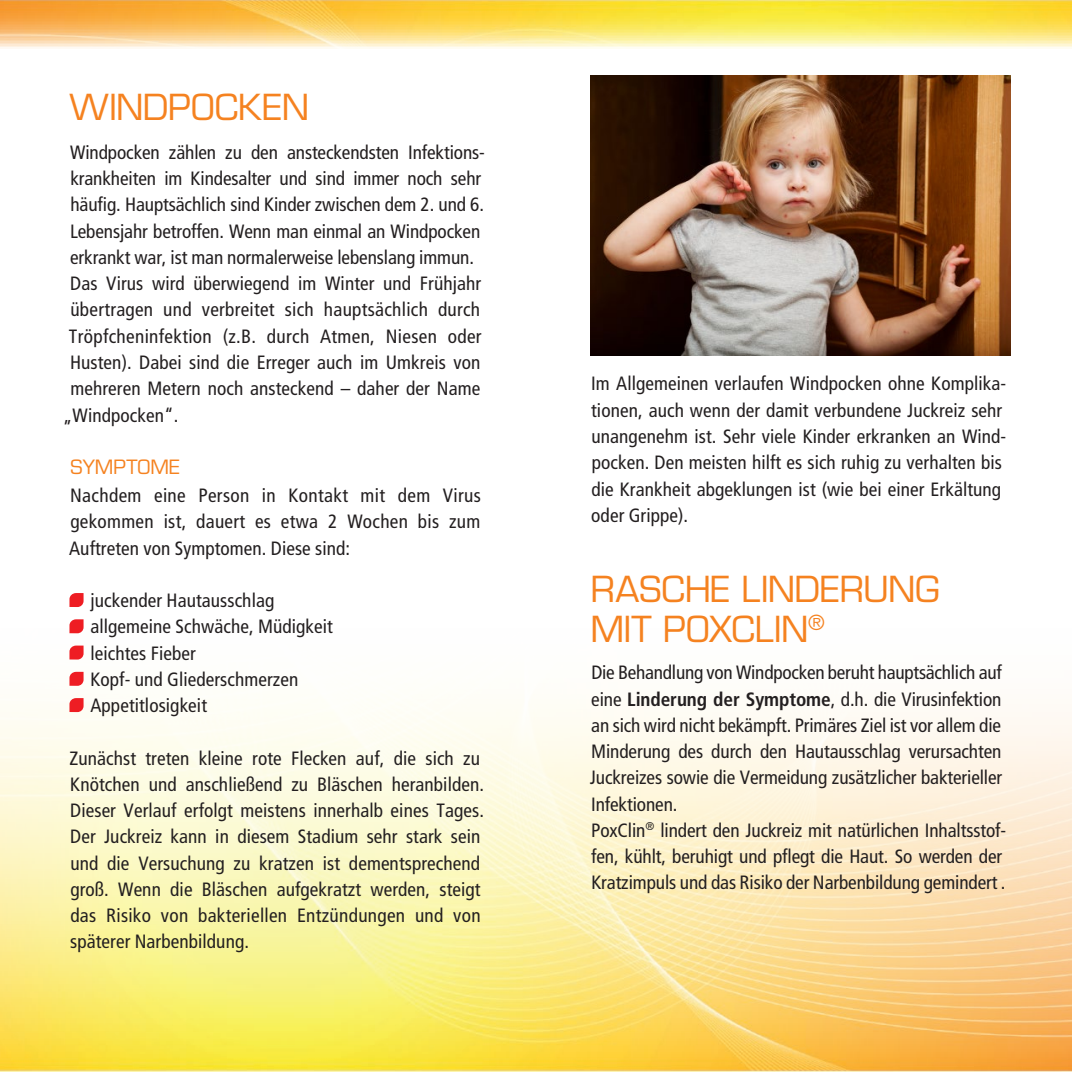
<style>
.page{position:relative;width:1072px;height:1072px;background:#fff}
.page>*{position:absolute;margin:0;border:0;box-sizing:border-box;transform-origin:0 0}
.t1{font:35px/40.2px "Eurostile LT";letter-spacing:-.01em;color:#f58220}
.t2{font:condensed 19.25px/26.2px "Frutiger LT";letter-spacing:.005em;color:#231f20}
.t3{font:19.25px "Eurostile LT";letter-spacing:.005em;color:#f58220}
.s1{font-weight:700}
</style>
<div class="page">
<img style="left:0;top:0;width:1071px;height:356px">
<img style="left:0;top:633px;width:1071px;height:438px">
<svg style="left:69px;top:593px;width:15px;height:14px"></svg>
<svg style="left:69px;top:619px;width:15px;height:14px"></svg>
<svg style="left:69px;top:645px;width:15px;height:14px"></svg>
<svg style="left:69px;top:672px;width:15px;height:13px"></svg>
<svg style="left:69px;top:698px;width:15px;height:14px"></svg>
<img style="left:590px;top:76px;width:420px;height:280px">
<h1 class="t1" style="left:69px;top:87px;width:241px">WINDPOCKEN</h1>
<p class="t2" style="left:70px;top:139px;width:416px">Windpocken zählen zu den ansteckendsten Infektions-</p>
<p class="t2" style="left:70px;top:165px;width:412px">krankheiten im Kindesalter und sind immer noch sehr</p>
<p class="t2" style="left:70px;top:192px;width:415px">häufig. Hauptsächlich sind Kinder zwischen dem 2. und 6.</p>
<p class="t2" style="left:70px;top:218px;width:412px">Lebensjahr betroffen. Wenn man einmal an Windpocken</p>
<p class="t2" style="left:70px;top:244px;width:405px">erkrankt war, ist man normalerweise lebenslang immun.</p>
<p class="t2" style="left:70px;top:270px;width:412px">Das Virus wird überwiegend im Winter und Frühjahr</p>
<p class="t2" style="left:70px;top:297px;width:411px">übertragen und verbreitet sich hauptsächlich durch</p>
<p class="t2" style="left:69px;top:323px;width:414px">Tröpfcheninfektion (z.B. durch Atmen, Niesen oder</p>
<p class="t2" style="left:70px;top:349px;width:412px">Husten). Dabei sind die Erreger auch im Umkreis von</p>
<p class="t2" style="left:70px;top:375px;width:411px">mehreren Metern noch ansteckend – daher der Name</p>
<p class="t2" style="left:63px;top:402px;width:117px">„Windpocken“.</p>
<p class="t3" style="left:70px;top:455px;width:111px">SYMPTOME</p>
<p class="t2" style="left:69px;top:482px;width:413px;text-align:justify">Nachdem eine Person in Kontakt mit dem Virus gekommen ist, dauert es etwa 2 Wochen bis zum Auftreten von Symptomen. Diese sind:</p>
<p class="t2" style="left:90px;top:587px;width:244px">juckender Hautausschlag allgemeine Schwäche, Müdigkeit leichtes Fieber<br>Kopf- und Gliederschmerzen<br>Appetitlosigkeit</p>
<p class="t2" style="left:69px;top:745px;width:416px">Zunächst treten kleine rote Flecken auf, die sich zu Knötchen und anschließend zu Bläschen heranbilden.<br>Dieser Verlauf erfolgt meistens innerhalb eines Tages.<br>Der Juckreiz kann in diesem Stadium sehr stark sein und die Versuchung zu kratzen ist dementsprechend groß. Wenn die Bläschen aufgekratzt werden, steigt das Risiko von bakteriellen Entzündungen und von späterer Narbenbildung.</p>
<p class="t2" style="left:591px;top:371px;width:416px">Im Allgemeinen verlaufen Windpocken ohne Komplika&shy;tionen, auch wenn der damit verbundene Juckreiz sehr unangenehm ist. Sehr viele Kinder erkranken an Wind&shy;pocken. Den meisten hilft es sich ruhig zu verhalten bis die Krankheit abgeklungen ist (wie bei einer Erkältung oder Grippe).</p>
<h1 class="t1" style="left:590px;top:569px;width:350px">RASCHE LINDERUNG<br>MIT POXCLIN<sup>®</sup></h1>
<p class="t2" style="left:590px;top:659px;width:418px">Die Behandlung von Windpocken beruht hauptsächlich auf eine <span class="s1">Linderung der Symptome</span>, d.h. die Virusinfektion an sich wird nicht bekämpft. Primäres Ziel ist vor allem die Minderung des durch den Hautausschlag verursachten Juckreizes sowie die Vermeidung zusätzlicher bakterieller Infektionen.<br>PoxClin<sup>®</sup> lindert den Juckreiz mit natürlichen Inhaltsstof&shy;fen, kühlt, beruhigt und pflegt die Haut. So werden der Kratzimpuls und das Risiko der Narbenbildung gemindert .</p>
</div>
